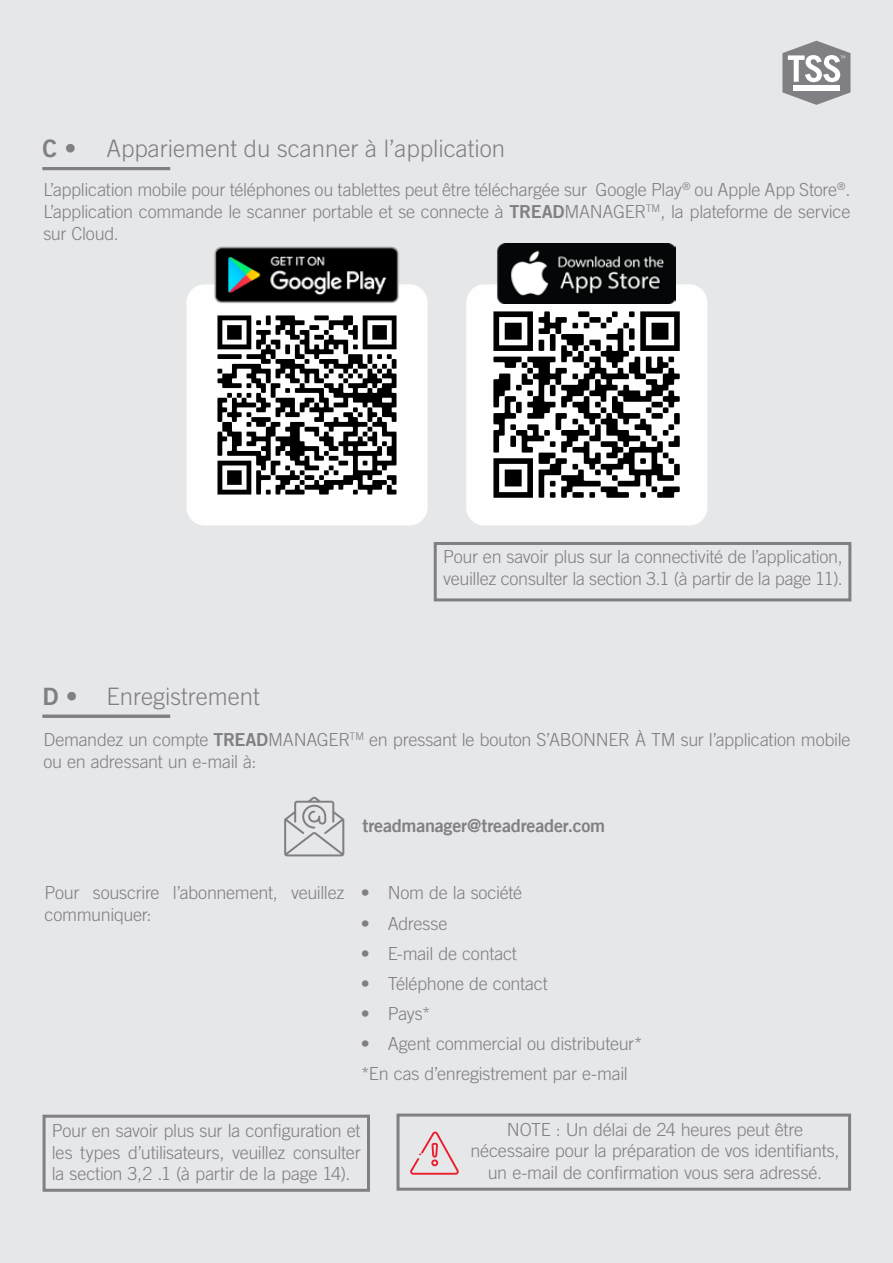
<style>
.page{position:relative;width:893px;height:1263px;background:#e6e7e8}
.page>*{position:absolute;margin:0;border:0;box-sizing:border-box;transform-origin:0 0}
.t1{font:300 24px "Trade Gothic LT Std";color:#807f83}
.t2{font:300 18px/21.6px "Trade Gothic LT Std";letter-spacing:-.015em;color:#807f83}
.t3{font:18px "Trade Gothic LT Bold Two";letter-spacing:-.01em;color:#807f83}
.s1{font-family:"Trade Gothic LT Bold Two";font-weight:400}
</style>
<div class="page">
<img style="left:186px;top:285px;width:242px;height:240px">
<img style="left:466px;top:284px;width:241px;height:241px">
<img style="left:202px;top:246px;width:210px;height:69px">
<img style="left:494px;top:244px;width:182px;height:59px">
<svg style="left:284px;top:796px;width:60px;height:60px"></svg>
<div style="left:43px;top:1115px;width:327px;height:77px;border:3px solid #807f83"></div>
<svg style="left:782px;top:41px;width:68px;height:64px"></svg>
<div style="left:794px;top:85px;width:46px;height:5px;background:#fff"></div>
<hr style="left:43px;top:167px;width:127px;height:3px;background:#807f83">
<hr style="left:43px;top:715px;width:127px;height:3px;background:#807f83">
<div style="left:434px;top:542px;width:417px;height:59px;border:3px solid #807f83"></div>
<div style="left:396px;top:1113px;width:455px;height:78px;border:3px solid #807f83"></div>
<svg style="left:410px;top:1131px;width:49px;height:44px"></svg>
<h1 class="t1" style="left:43px;top:134px;width:464px"><span class="s1">C •</span> Appariement du scanner à l’application</h1>
<p class="t2" style="left:43px;top:179px;width:809px;text-align:justify">L’application mobile pour téléphones ou tablettes peut être téléchargée sur Google Play<sup>®</sup> ou Apple App Store<sup>®</sup>.<br>L’application commande le scanner portable et se connecte à <span class="s1">TREAD</span>MANAGER<sup>TM</sup>, la plateforme de service sur Cloud.</p>
<h1 class="t1" style="left:43px;top:682px;width:219px"><span class="s1">D •</span> Enregistrement</h1>
<p class="t2" style="left:443px;top:546px;width:401px">Pour en savoir plus sur la connectivité de l’application, veuillez consulter la section 3.1 (à partir de la page 11).</p>
<p class="t2" style="left:43px;top:728px;width:808px">Demandez un compte <span class="s1">TREAD</span>MANAGER<sup>TM</sup> en pressant le bouton S’ABONNER À TM sur l’application mobile ou en adressant un e-mail à:</p>
<p class="t3" style="left:363px;top:814px;width:244px">treadmanager@treadreader.com</p>
<p class="t2" style="left:45px;top:882px;width:301px">Pour souscrire l’abonnement, veuillez communiquer:</p>
<p class="t2" style="left:361px;top:882px;width:163px">• Nom de la société</p>
<p class="t2" style="left:361px;top:912px;width:88px">• Adresse</p>
<p class="t2" style="left:361px;top:942px;width:158px">• E-mail de contact</p>
<p class="t2" style="left:361px;top:972px;width:188px">• Téléphone de contact</p>
<p class="t2" style="left:361px;top:1002px;width:72px">• Pays*</p>
<p class="t2" style="left:361px;top:1028px;width:283px;line-height:30.2px">• Agent commercial ou distributeur* *En cas d’enregistrement par e-mail</p>
<p class="t2" style="left:52px;top:1120px;width:310px;text-align:justify">Pour en savoir plus sur la configuration et les types d’utilisateurs, veuillez consulter la section 3,2 .1 (à partir de la page 14).</p>
<p class="t2" style="left:470px;top:1118px;width:371px;text-align:center">NOTE : Un délai de 24 heures peut être nécessaire pour la préparation de vos identifiants, un e-mail de confirmation vous sera adressé.</p>
</div>
